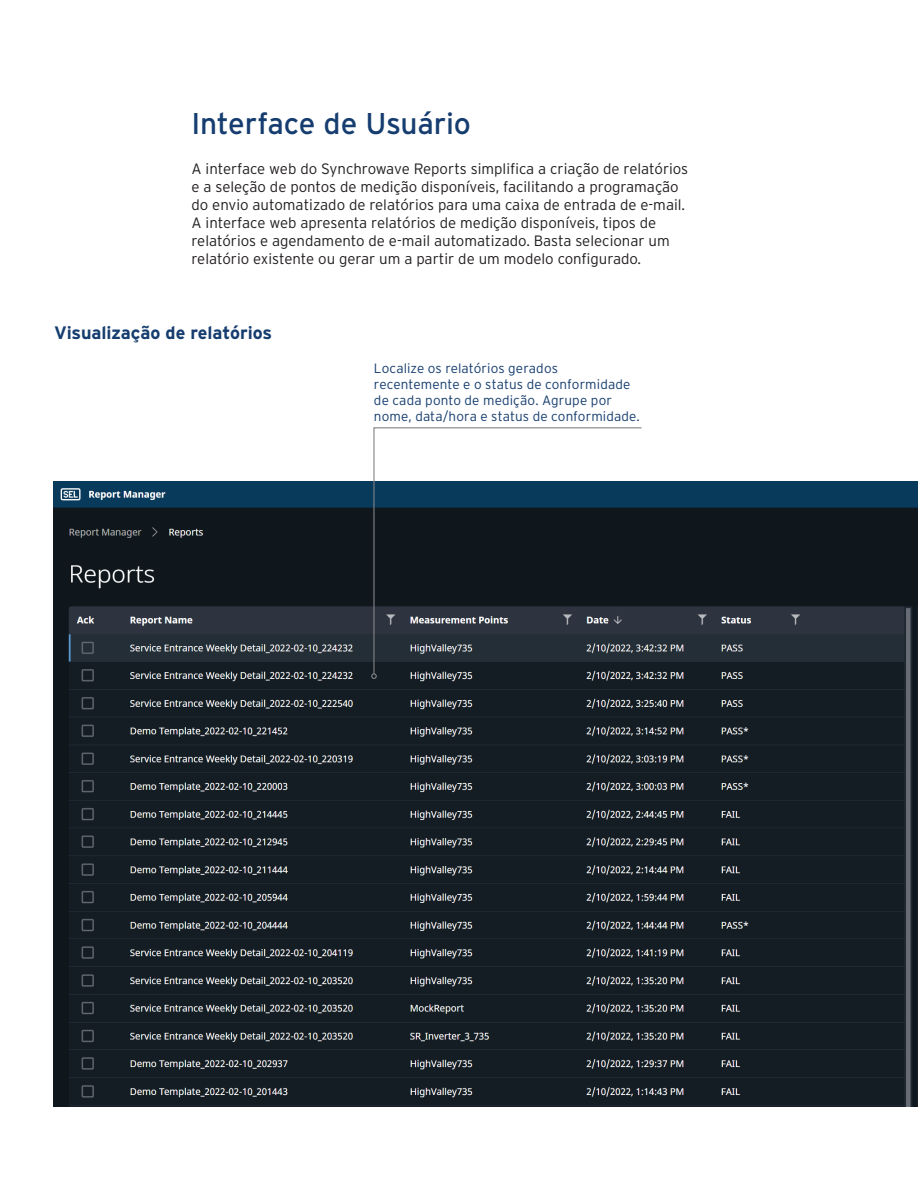
<style>
.page{position:relative;width:918px;height:1188px;background:#fff}
.page>*{position:absolute;margin:0;border:0;box-sizing:border-box;transform-origin:0 0}
.t1{font:30px "Interstate Poly";letter-spacing:-.01em;color:#163d6f}
.t2{font:700 18px "Interstate Poly";letter-spacing:-.005em;color:#163d6f}
.t3{font:300 15px/18px "Interstate Poly";color:#231f20}
.t4{font:300 13.5px/16.2px "Interstate Poly";letter-spacing:.01em;color:#163d6f}
</style>
<div class="page">
<img style="left:54px;top:482px;width:864px;height:625px">
<svg style="left:373px;top:427px;width:270px;height:248px"></svg>
<svg style="left:371px;top:673px;width:6px;height:6px"></svg>
<h1 class="t1" style="left:192px;top:102px;width:281px">Interface de Usuário</h1>
<p class="t3" style="left:192px;top:159px;width:498px">A interface web do Synchrowave Reports simplifica a criação de relatórios e a seleção de pontos de medição disponíveis, facilitando a programação do envio automatizado de relatórios para uma caixa de entrada de e-mail.<br>A interface web apresenta relatórios de medição disponíveis, tipos de relatórios e agendamento de e-mail automatizado. Basta selecionar um relatório existente ou gerar um a partir de um modelo configurado.</p>
<p class="t2" style="left:54px;top:320px;width:220px">Visualização de relatórios</p>
<p class="t4" style="left:374px;top:359px;width:267px">Localize os relatórios gerados recentemente e o status de conformidade de cada ponto de medição. Agrupe por nome, data/hora e status de conformidade.</p>
</div>
